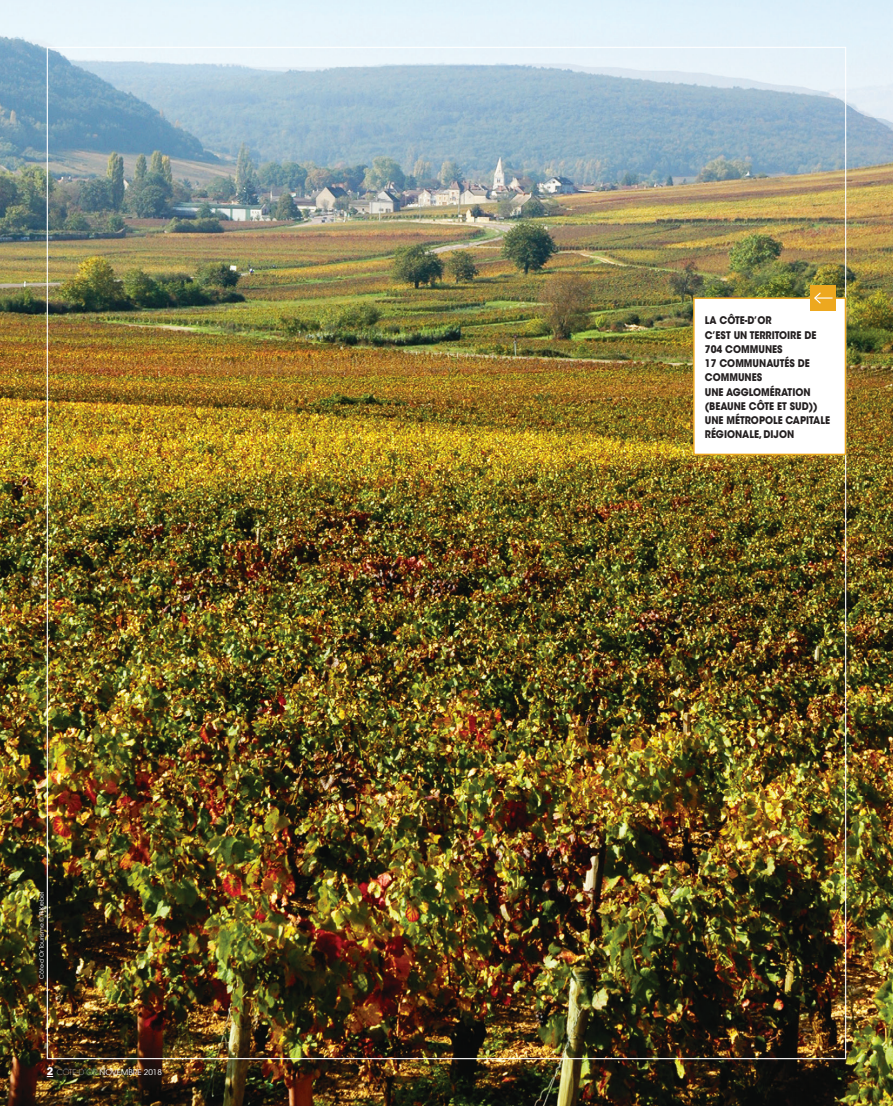
<style>
.page{position:relative;width:893px;height:1106px;background:#fff}
.page>*{position:absolute;margin:0;border:0;box-sizing:border-box;transform-origin:0 0}
.t1{font:700 10.5px/14.2px "ITC Avant Garde Std";color:#231f20;scale:.9 1}
.t2{font:7.8px "ITC Avant Garde Std";color:#fff}
.t3{font:6px "ITC Avant Garde Std";color:#fff}
.s1{font-weight:700;font-size:10.5px}
.s2{font-weight:200}
</style>
<div class="page">
<img style="left:0;top:0;width:893px;height:1106px">
<div style="left:693px;top:297px;width:153px;height:158px;background:#fff;border:2px solid #eda81f"></div>
<div style="left:810px;top:285px;width:26px;height:26px;background:#eda81f"></div>
<svg style="left:814px;top:292px;width:19px;height:12px"></svg>
<p class="t3" style="left:38px;top:978px;width:88px;rotate:-90deg">Côte-d’Or Tourisme © R.Krebel</p>
<p class="t2" style="left:47px;top:1067px;width:117px"><span class="s1">2</span> <span class="s2">CÔTE-D’OR</span> NOVEMBRE 2018</p>
<p class="t1" style="left:705px;top:313px;width:141px">LA CÔTE-D’OR<br>C’EST UN TERRITOIRE DE<br>704 COMMUNES<br>17 COMMUNAUTÉS DE<br>COMMUNES<br>UNE AGGLOMÉRATION (BEAUNE CÔTE ET SUD))<br>UNE MÉTROPOLE CAPITALE<br>RÉGIONALE, DIJON</p>
</div>
